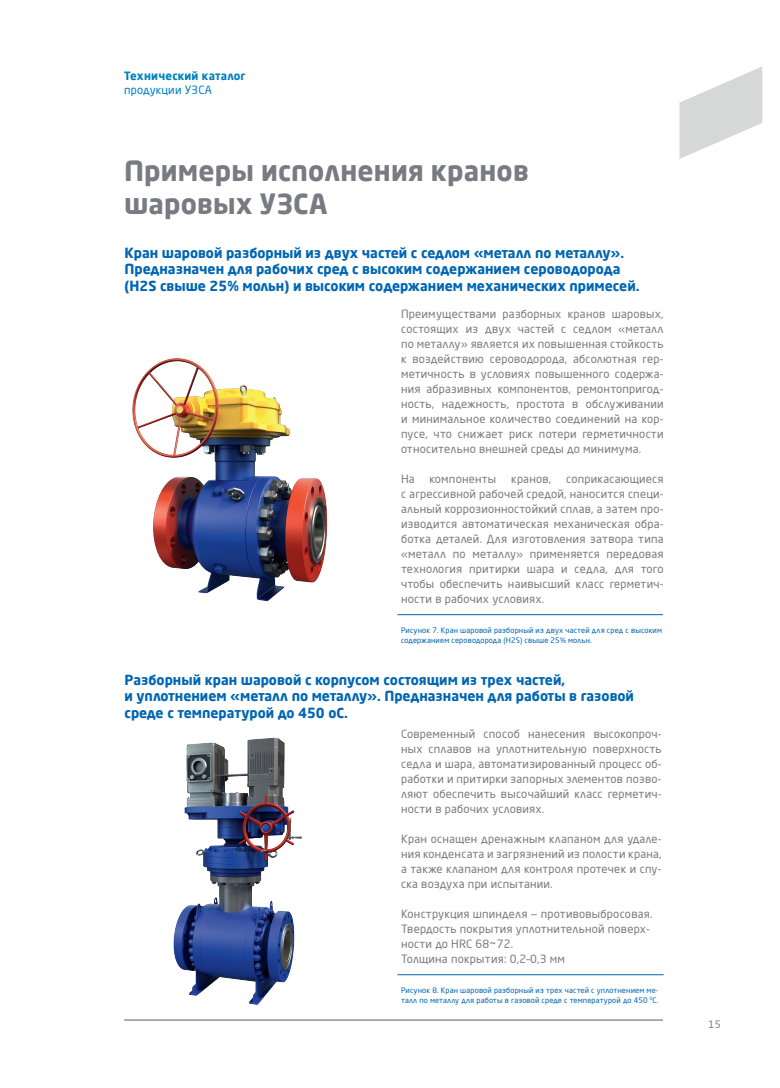
<style>
.page{position:relative;width:780px;height:1088px;background:#fff}
.page>*{position:absolute;margin:0;border:0;box-sizing:border-box;transform-origin:0 0}
.t1{font:700 27.5px/33px "Neo Sans Pro";letter-spacing:.005em;color:#787c82}
.t2{font:700 13.75px/16.5px "Neo Sans Pro";color:#0166b3}
.t3{font:11.25px/15px "Neo Sans Pro";letter-spacing:.02em;color:#787c82;text-align:justify}
.t4{font:700 11.25px "Neo Sans Pro";letter-spacing:.02em;color:#0080be}
.t5{font:11.25px "Neo Sans Pro";letter-spacing:.02em;color:#0080be}
.t6{font:10px "Neo Sans Pro";color:#787c82}
.t7{font:7.5px/10px "Neo Sans Pro";letter-spacing:.02em;color:#0166b3}
</style>
<div class="page">
<hr style="left:124px;top:1019px;width:539px;height:1px;background:#787c82">
<svg style="left:679px;top:67px;width:83px;height:92px"></svg>
<hr style="left:397px;top:614px;width:266px;height:1px;background:#0166b3">
<hr style="left:397px;top:974px;width:266px;height:1px;background:#0166b3">
<img style="left:126px;top:737px;width:200px;height:284px">
<img style="left:132px;top:358px;width:196px;height:244px">
<p class="t4" style="left:124px;top:69px;width:123px">Технический каталог</p>
<p class="t5" style="left:124px;top:83px;width:89px">продукции УЗСА</p>
<h1 class="t1" style="left:124px;top:153px;width:406px">Примеры исполнения кранов шаровых УЗСА</h1>
<p class="t2" style="left:124px;top:244px;width:516px">Кран шаровой разборный из двух частей с седлом «металл по металлу».<br>Предназначен для рабочих сред с высоким содержанием сероводорода (Н2S свыше 25% мольн) и высоким содержанием механических примесей.</p>
<p class="t3" style="left:401px;top:306px;width:264px">Преимуществами разборных кранов шаровых, состоящих из двух частей с седлом «металл по металлу» является их повышенная стойкость к воздействию сероводорода, абсолютная гер&shy;метичность в условиях повышенного содержа&shy;ния абразивных компонентов, ремонтопригод&shy;ность, надежность, простота в обслуживании и минимальное количество соединений на кор&shy;пусе, что снижает риск потери герметичности относительно внешней среды до минимума.</p>
<p class="t3" style="left:401px;top:471px;width:15px">На</p>
<p class="t3" style="left:429px;top:471px;width:68px">компоненты</p>
<p class="t3" style="left:511px;top:471px;width:42px">кранов,</p>
<p class="t3" style="left:401px;top:471px;width:264px;text-indent:165px">соприкасающиеся с агрессивной рабочей средой, наносится специ&shy;альный коррозионностойкий сплав, а затем про&shy;изводится автоматическая механическая обра&shy;ботка деталей. Для изготовления затвора типа «металл по металлу» применяется передовая технология притирки шара и седла, для того чтобы обеспечить наивысший класс герметич&shy;ности в рабочих условиях.</p>
<p class="t7" style="left:401px;top:625px;width:262px">Рисунок 7. Кран шаровой разборный из двух частей для сред с высоким содержанием сероводорода (Н2S) свыше 25% мольн.</p>
<p class="t2" style="left:124px;top:671px;width:511px">Разборный кран шаровой с корпусом состоящим из трех частей,<br>и уплотнением «металл по металлу». Предназначен для работы в газовой среде с температурой до 450 oС.</p>
<p class="t3" style="left:401px;top:726px;width:262px">Современный способ нанесения высокопроч&shy;ных сплавов на уплотнительную поверхность седла и шара, автоматизированный процесс об&shy;работки и притирки запорных элементов позво&shy;ляют обеспечить высочайший класс герметич&shy;ности в рабочих условиях.</p>
<p class="t3" style="left:401px;top:831px;width:262px">Кран оснащен дренажным клапаном для удале&shy;ния конденсата и загрязнений из полости крана, а также клапаном для контроля протечек и спу&shy;ска воздуха при испытании.</p>
<p class="t3" style="left:401px;top:906px;width:253px;text-align:left">Конструкция шпинделя противовыбросовая.<br>Твердость покрытия уплотнительной поверх&shy;ности до HRC 68~72.<br>Толщина покрытия: 0,2–0,3 мм</p>
<p class="t7" style="left:401px;top:985px;width:259px">Рисунок 8. Кран шаровой разборный из трех частей с уплотнением ме&shy;талл по металлу для работы в газовой среде с температурой до 450 <sup>0</sup>С.</p>
<p class="t6" style="left:708px;top:1018px;width:14px">15</p>
</div>
